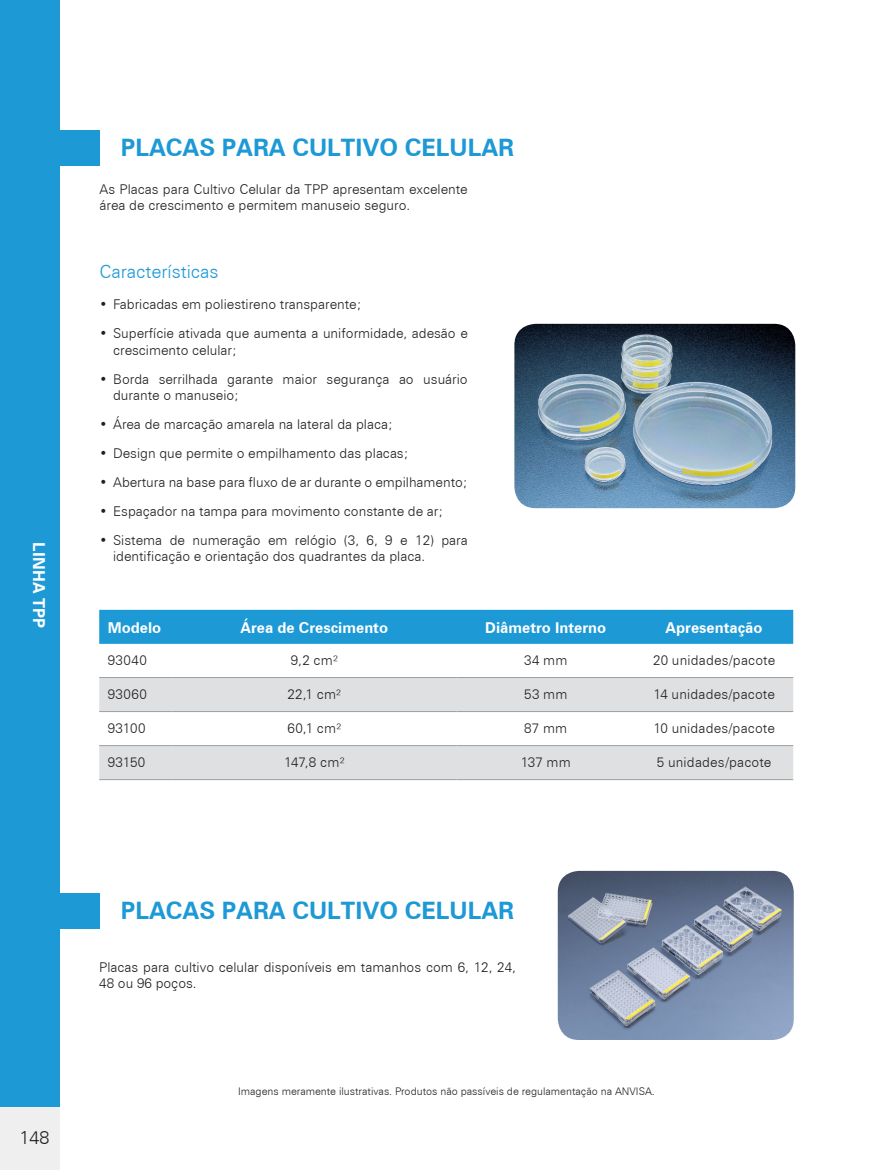
<style>
.page{position:relative;width:893px;height:1170px;background:#fff}
.page>*{position:absolute;margin:0;border:0;box-sizing:border-box;transform-origin:0 0}
.Título{font:700 24px "Zurich BT";color:#1d99d6}
.Subtitulo_invisivel{font:300 18px "Zurich BT";color:#1d99d6}
.t1{font:300 18px "Zurich BT";color:#231f20}
.t2{font:700 16.5px "Zurich BT";letter-spacing:.01em;color:#fff}
.tabela_titulo{font:700 15px "Zurich BT";color:#fff}
.Texto_corrido{font:300 13.5px/16.2px "Zurich BT";color:#231f20}
.texto_tabela{font:300 13.5px "Zurich BT";letter-spacing:.015em;color:#231f20}
.t3{font:300 10.5px "Zurich BT";color:#231f20}
</style>
<div class="page">
<div style="left:0;top:1091px;width:60px;height:78px;background:#efeff0"></div>
<div style="left:0;top:0;width:60px;height:1107px;background:#1d99d6"></div>
<div style="left:99px;top:609px;width:694px;height:34px;background:#1d99d6"></div>
<svg style="left:99px;top:678px;width:694px;height:101px;fill:#dfe0e2"></svg>
<hr style="left:99px;top:677px;width:73px;height:1px;background:#9d9fa2">
<hr style="left:172px;top:677px;width:284px;height:1px;background:#9d9fa2">
<hr style="left:456px;top:677px;width:179px;height:1px;background:#9d9fa2">
<hr style="left:635px;top:677px;width:158px;height:1px;background:#9d9fa2">
<hr style="left:99px;top:711px;width:73px;height:1px;background:#9d9fa2">
<hr style="left:172px;top:711px;width:284px;height:1px;background:#9d9fa2">
<hr style="left:456px;top:711px;width:179px;height:1px;background:#9d9fa2">
<hr style="left:635px;top:711px;width:158px;height:1px;background:#9d9fa2">
<hr style="left:99px;top:745px;width:73px;height:1px;background:#9d9fa2">
<hr style="left:456px;top:745px;width:179px;height:1px;background:#9d9fa2">
<hr style="left:635px;top:745px;width:158px;height:1px;background:#9d9fa2">
<hr style="left:99px;top:779px;width:73px;height:1px;background:#9d9fa2">
<hr style="left:456px;top:779px;width:179px;height:1px;background:#9d9fa2">
<hr style="left:635px;top:779px;width:158px;height:1px;background:#9d9fa2">
<hr style="left:172px;top:745px;width:284px;height:1px;background:#9d9fa2">
<hr style="left:172px;top:779px;width:284px;height:1px;background:#9d9fa2">
<img style="left:514px;top:324px;width:281px;height:184px">
<div style="left:0;top:130px;width:99px;height:36px;background:#1d99d6"></div>
<img style="left:558px;top:870px;width:236px;height:169px">
<div style="left:0;top:892px;width:99px;height:36px;background:#1d99d6"></div>
<p class="t2" style="left:49px;top:542px;width:87px;rotate:90deg">LINHA TPP</p>
<p class="Título" style="left:121px;top:132px;width:395px">PLACAS PARA CULTIVO CELULAR</p>
<p class="Texto_corrido" style="left:100px;top:181px;width:370px">As Placas para Cultivo Celular da TPP apresentam excelente área de crescimento e permitem manuseio seguro.</p>
<p class="Subtitulo_invisivel" style="left:100px;top:261px;width:121px">Características</p>
<p class="Texto_corrido" style="left:100px;top:296px;width:263px">• Fabricadas em poliestireno transparente;</p>
<p class="Texto_corrido" style="left:113px;top:325px;width:356px;text-indent:-14px">• Superfície ativada que aumenta a uniformidade, adesão e crescimento celular;</p>
<p class="Texto_corrido" style="left:113px;top:370px;width:356px;text-indent:-14px">• Borda serrilhada garante maior segurança ao usuário durante o manuseio;</p>
<p class="Texto_corrido" style="left:100px;top:415px;width:295px">• Área de marcação amarela na lateral da placa;</p>
<p class="Texto_corrido" style="left:100px;top:444px;width:311px">• Design que permite o empilhamento das placas;</p>
<p class="Texto_corrido" style="left:100px;top:473px;width:370px">• Abertura na base para fluxo de ar durante o empilhamento;</p>
<p class="Texto_corrido" style="left:100px;top:502px;width:345px">• Espaçador na tampa para movimento constante de ar;</p>
<p class="Texto_corrido" style="left:113px;top:531px;width:356px;text-indent:-14px">• Sistema de numeração em relógio (3, 6, 9 e 12) para identificação e orientação dos quadrantes da placa.</p>
<p class="tabela_titulo" style="left:108px;top:618px;width:55px">Modelo</p>
<p class="tabela_titulo" style="left:241px;top:618px;width:149px">Área de Crescimento</p>
<p class="tabela_titulo" style="left:485px;top:618px;width:122px">Diâmetro Interno</p>
<p class="tabela_titulo" style="left:666px;top:618px;width:98px">Apresentação</p>
<p class="texto_tabela" style="left:108px;top:652px;width:41px">93040</p>
<p class="texto_tabela" style="left:291px;top:652px;width:49px">9,2 cm²</p>
<p class="texto_tabela" style="left:524px;top:652px;width:45px">34 mm</p>
<p class="texto_tabela" style="left:653px;top:652px;width:124px">20 unidades/pacote</p>
<p class="texto_tabela" style="left:108px;top:686px;width:41px">93060</p>
<p class="texto_tabela" style="left:287px;top:686px;width:55px">22,1 cm²</p>
<p class="texto_tabela" style="left:524px;top:686px;width:45px">53 mm</p>
<p class="texto_tabela" style="left:653px;top:686px;width:123px">14 unidades/pacote</p>
<p class="texto_tabela" style="left:108px;top:720px;width:39px">93100</p>
<p class="texto_tabela" style="left:287px;top:720px;width:55px">60,1 cm²</p>
<p class="texto_tabela" style="left:524px;top:720px;width:45px">87 mm</p>
<p class="texto_tabela" style="left:653px;top:720px;width:123px">10 unidades/pacote</p>
<p class="texto_tabela" style="left:108px;top:754px;width:39px">93150</p>
<p class="texto_tabela" style="left:284px;top:754px;width:62px">147,8 cm²</p>
<p class="texto_tabela" style="left:521px;top:754px;width:52px">137 mm</p>
<p class="texto_tabela" style="left:657px;top:754px;width:116px">5 unidades/pacote</p>
<h2 class="t1" style="left:20px;top:1126px;width:31px">148</h2>
<p class="Título" style="left:121px;top:895px;width:395px">PLACAS PARA CULTIVO CELULAR</p>
<p class="Texto_corrido" style="left:99px;top:959px;width:418px">Placas para cultivo celular disponíveis em tamanhos com 6, 12, 24,<br>48 ou 96 poços.</p>
<p class="t3" style="left:238px;top:1084px;width:418px">Imagens meramente ilustrativas. Produtos não passíveis de regulamentação na ANVISA.</p>
</div>
